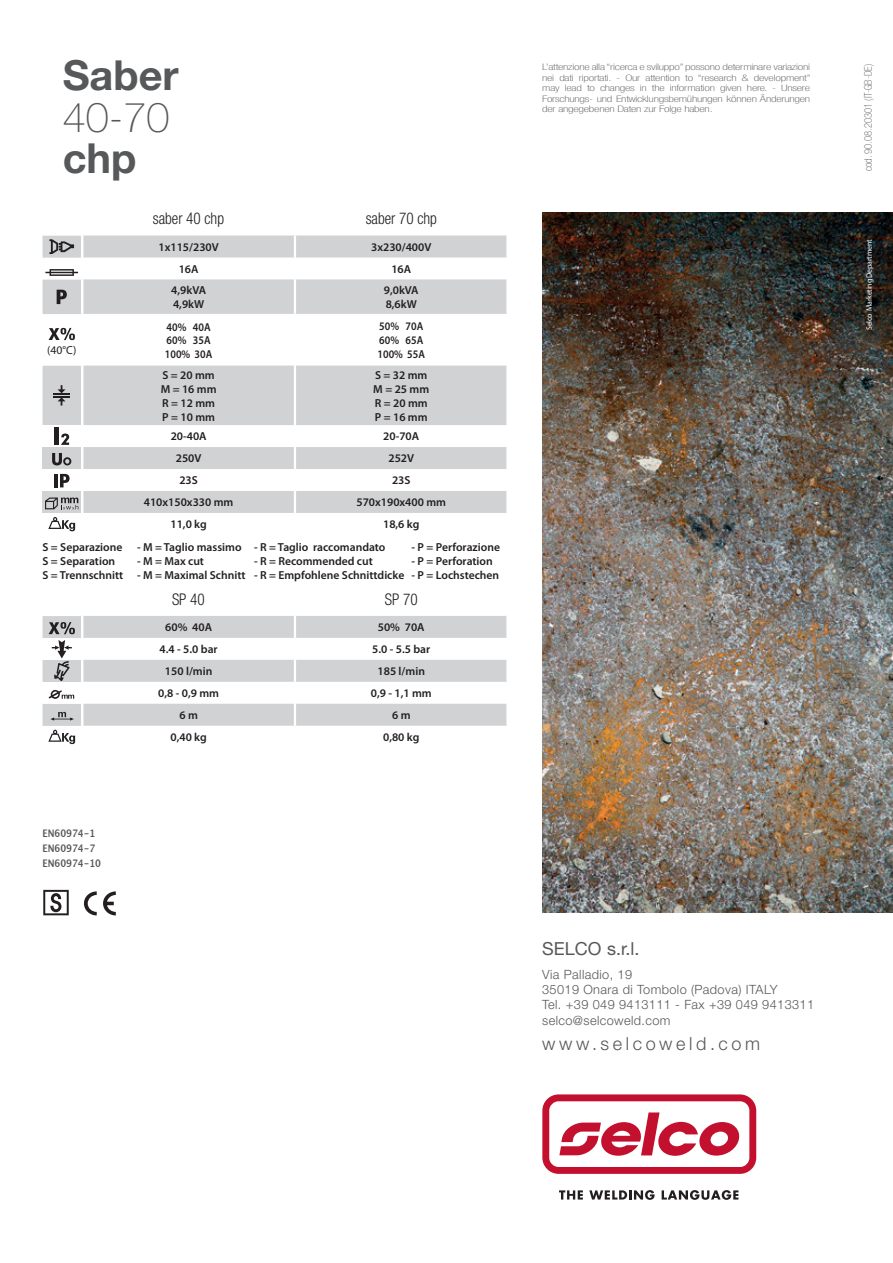
<style>
.page{position:relative;width:893px;height:1263px;background:#fff}
.page>*{position:absolute;margin:0;border:0;box-sizing:border-box;transform-origin:0 0}
.t1{font:700 41.4px "Helvetica Neue LT Std";color:#57585a}
.t2{font:100 41.4px "Helvetica Neue LT Std";color:#57585a}
.t3{font:300 18px "Helvetica Neue LT Std";letter-spacing:.2em;color:#57585a}
.t4{font:18px "Helvetica Neue LT Std";color:#57585a}
.Didascalie_comandi{font:300 condensed 16.2px "Helvetica Neue";color:#231f20;scale:.94 1}
.t5{font:300 12.75px "Helvetica Neue LT Std";letter-spacing:.03em;color:#57585a}
.t6{font:11.7px "Myriad Pro";color:#231f20}
.valori{font:600 11.55px "Myriad Pro";color:#231f20}
.spaziatura_fattori{font:600 11.55px "Myriad Pro";color:#231f20;scale:.9 1}
.t7{font:100 condensed 10.5px "Helvetica Neue LT Std";color:#57585a}
.t8{font:700 10.35px "Lucida Grande";color:#57585a;scale:.85 1}
.Didascalie_comandi-2{font:100 condensed 9px/10.5px "Helvetica Neue LT Std";letter-spacing:-.015em;color:#57585a;text-align:justify;scale:1.43 1}
.t9{font:7.8px "Myriad Pro";letter-spacing:-.03em;color:#fff}
</style>
<div class="page">
<div style="left:43px;top:447px;width:38px;height:22px;background:#d1d2d4"></div>
<div style="left:43px;top:491px;width:38px;height:22px;background:#d1d2d4"></div>
<div style="left:54px;top:428px;width:5px;height:17px;background:#231f20"></div>
<svg style="left:61px;top:433px;width:8px;height:12px"></svg>
<svg style="left:52px;top:453px;width:19px;height:12px"></svg>
<svg style="left:54px;top:474px;width:16px;height:13px"></svg>
<svg style="left:45px;top:497px;width:33px;height:12px"></svg>
<svg style="left:48px;top:517px;width:27px;height:14px"></svg>
<svg style="left:43px;top:235px;width:463px;height:190px"></svg>
<svg style="left:83px;top:366px;width:423px;height:147px;fill:#d1d2d4"></svg>
<hr style="left:81px;top:235px;width:2px;height:22px;background:#fff">
<hr style="left:294px;top:235px;width:2px;height:22px;background:#fff">
<hr style="left:81px;top:257px;width:2px;height:22px;background:#fff">
<hr style="left:294px;top:257px;width:2px;height:22px;background:#fff">
<hr style="left:81px;top:279px;width:2px;height:35px;background:#fff">
<hr style="left:294px;top:279px;width:2px;height:35px;background:#fff">
<hr style="left:81px;top:314px;width:2px;height:52px;background:#fff">
<hr style="left:294px;top:314px;width:2px;height:52px;background:#fff">
<hr style="left:294px;top:425px;width:2px;height:22px;background:#fff">
<hr style="left:294px;top:469px;width:2px;height:22px;background:#fff">
<hr style="left:81px;top:366px;width:2px;height:59px;background:#fff">
<hr style="left:294px;top:366px;width:2px;height:59px;background:#fff">
<hr style="left:294px;top:447px;width:2px;height:22px;background:#fff">
<hr style="left:294px;top:491px;width:2px;height:22px;background:#fff">
<svg style="left:43px;top:616px;width:463px;height:128px"></svg>
<hr style="left:81px;top:616px;width:2px;height:22px;background:#fff">
<hr style="left:294px;top:616px;width:2px;height:22px;background:#fff">
<hr style="left:81px;top:638px;width:2px;height:22px;background:#fff">
<hr style="left:294px;top:638px;width:2px;height:22px;background:#fff">
<hr style="left:81px;top:660px;width:2px;height:22px;background:#fff">
<hr style="left:294px;top:660px;width:2px;height:22px;background:#fff">
<hr style="left:81px;top:682px;width:2px;height:22px;background:#fff">
<hr style="left:294px;top:682px;width:2px;height:22px;background:#fff">
<hr style="left:81px;top:726px;width:2px;height:22px;background:#fff">
<hr style="left:294px;top:726px;width:2px;height:22px;background:#fff">
<hr style="left:81px;top:704px;width:2px;height:22px;background:#fff">
<hr style="left:294px;top:704px;width:2px;height:22px;background:#fff">
<img style="left:542px;top:213px;width:351px;height:699px">
<svg style="left:559px;top:1190px;width:24px;height:9px"></svg>
<svg style="left:589px;top:1190px;width:66px;height:10px"></svg>
<svg style="left:662px;top:1190px;width:76px;height:10px"></svg>
<svg style="left:542px;top:1094px;width:214px;height:80px"></svg>
<svg style="left:103px;top:891px;width:13px;height:24px"></svg>
<svg style="left:84px;top:891px;width:13px;height:24px"></svg>
<svg style="left:43px;top:890px;width:26px;height:25px"></svg>
<p class="t1" style="left:63px;top:50px;width:117px">Saber</p>
<p class="t2" style="left:63px;top:93px;width:108px">40-70</p>
<p class="t1" style="left:63px;top:133px;width:75px">chp</p>
<p class="Didascalie_comandi" style="left:153px;top:209px;width:77px">saber 40 chp</p>
<p class="Didascalie_comandi" style="left:366px;top:209px;width:77px">saber 70 chp</p>
<p class="t6" style="left:47px;top:344px;width:31px">(40°C)</p>
<p class="valori" style="left:159px;top:241px;width:62px">1x115/230V</p>
<p class="valori" style="left:371px;top:241px;width:62px">3x230/400V</p>
<p class="valori" style="left:179px;top:263px;width:21px">16A</p>
<p class="valori" style="left:391px;top:263px;width:21px">16A</p>
<p class="valori" style="left:171px;top:284px;width:36px">4,9kVA</p>
<p class="valori" style="left:173px;top:298px;width:33px">4,9kW</p>
<p class="valori" style="left:384px;top:284px;width:36px">9,0kVA</p>
<p class="valori" style="left:386px;top:298px;width:33px">8,6kW</p>
<p class="spaziatura_fattori" style="left:167px;top:320px;width:50px">40% 40A</p>
<p class="spaziatura_fattori" style="left:167px;top:334px;width:50px">60% 35A</p>
<p class="spaziatura_fattori" style="left:165px;top:347px;width:54px">100% 30A</p>
<p class="valori" style="left:162px;top:368px;width:54px">S = 20 mm</p>
<p class="valori" style="left:161px;top:382px;width:57px">M = 16 mm</p>
<p class="valori" style="left:162px;top:396px;width:54px">R = 12 mm</p>
<p class="valori" style="left:162px;top:410px;width:54px">P = 10 mm</p>
<p class="spaziatura_fattori" style="left:379px;top:320px;width:50px">50% 70A</p>
<p class="spaziatura_fattori" style="left:379px;top:334px;width:50px">60% 65A</p>
<p class="spaziatura_fattori" style="left:378px;top:348px;width:54px">100% 55A</p>
<p class="valori" style="left:375px;top:368px;width:54px">S = 32 mm</p>
<p class="valori" style="left:373px;top:382px;width:57px">M = 25 mm</p>
<p class="valori" style="left:375px;top:396px;width:54px">R = 20 mm</p>
<p class="valori" style="left:375px;top:410px;width:54px">P = 16 mm</p>
<p class="valori" style="left:171px;top:430px;width:37px">20-40A</p>
<p class="valori" style="left:383px;top:430px;width:37px">20-70A</p>
<p class="valori" style="left:176px;top:452px;width:27px">250V</p>
<p class="valori" style="left:388px;top:452px;width:27px">252V</p>
<p class="valori" style="left:179px;top:474px;width:20px">23S</p>
<p class="valori" style="left:392px;top:474px;width:20px">23S</p>
<p class="valori" style="left:144px;top:496px;width:91px">410x150x330 mm</p>
<p class="valori" style="left:356px;top:496px;width:91px">570x190x400 mm</p>
<p class="valori" style="left:170px;top:518px;width:38px">11,0 kg</p>
<p class="valori" style="left:383px;top:518px;width:38px">18,6 kg</p>
<p class="valori" style="left:43px;top:541px;width:81px">S = Separazione</p>
<p class="valori" style="left:137px;top:541px;width:250px">- M = Taglio massimo - R = Taglio raccomandato</p>
<p class="valori" style="left:412px;top:541px;width:90px">- P = Perforazione</p>
<p class="valori" style="left:43px;top:555px;width:74px">S = Separation</p>
<p class="valori" style="left:137px;top:555px;width:69px">- M = Max cut</p>
<p class="valori" style="left:254px;top:555px;width:120px">- R = Recommended cut</p>
<p class="valori" style="left:412px;top:555px;width:83px">- P = Perforation</p>
<p class="valori" style="left:43px;top:568px;width:458px">S = Trennschnitt - M = Maximal Schnitt - R = Empfohlene Schnittdicke - P = Lochstechen</p>
<p class="Didascalie_comandi" style="left:172px;top:590px;width:36px">SP 40</p>
<p class="Didascalie_comandi" style="left:385px;top:590px;width:36px">SP 70</p>
<p class="t8" style="left:43px;top:825px;width:64px">EN60974-1</p>
<p class="t8" style="left:43px;top:840px;width:64px">EN60974-7</p>
<p class="t8" style="left:43px;top:855px;width:70px">EN60974-10</p>
<p class="valori" style="left:165px;top:621px;width:48px">60% 40A</p>
<p class="valori" style="left:378px;top:621px;width:48px">50% 70A</p>
<p class="valori" style="left:160px;top:643px;width:60px">4.4 - 5.0 bar</p>
<p class="valori" style="left:372px;top:643px;width:60px">5.0 - 5.5 bar</p>
<p class="valori" style="left:165px;top:665px;width:49px">150 l/min</p>
<p class="valori" style="left:378px;top:665px;width:49px">185 l/min</p>
<p class="valori" style="left:158px;top:687px;width:62px">0,8 - 0,9 mm</p>
<p class="valori" style="left:371px;top:687px;width:62px">0,9 - 1,1 mm</p>
<p class="valori" style="left:179px;top:709px;width:20px">6 m</p>
<p class="valori" style="left:392px;top:709px;width:20px">6 m</p>
<p class="valori" style="left:170px;top:731px;width:38px">0,40 kg</p>
<p class="valori" style="left:383px;top:731px;width:38px">0,80 kg</p>
<p class="Didascalie_comandi-2" style="left:542px;top:62px;width:189px">L’attenzione alla “ricerca e sviluppo” possono determinare variazioni nei dati riportati. - Our attention to “research &amp; development” may lead to changes in the information given here. - Unsere Forschungs- und Entwicklungsbemühungen können Änderungen der angegebenen Daten zur Folge haben.</p>
<p class="t4" style="left:542px;top:937px;width:99px">SELCO s.r.l.</p>
<p class="t5" style="left:542px;top:966px;width:91px">Via Palladio, 19</p>
<p class="t5" style="left:542px;top:981px;width:237px">35019 Onara di Tombolo (Padova) ITALY</p>
<p class="t5" style="left:542px;top:997px;width:273px">Tel. +39 049 9413111 - Fax +39 049 9413311</p>
<p class="t5" style="left:542px;top:1012px;width:130px">selco@selcoweld.com</p>
<p class="t3" style="left:542px;top:1033px;width:219px">www.selcoweld.com</p>
<p class="t7" style="left:862px;top:171px;width:109px;rotate:-90deg">cod. 90.08.20301 (IT-GB-DE)</p>
<p class="t9" style="left:865px;top:330px;width:92px;rotate:-90deg">Selco Marketing Department</p>
</div>
